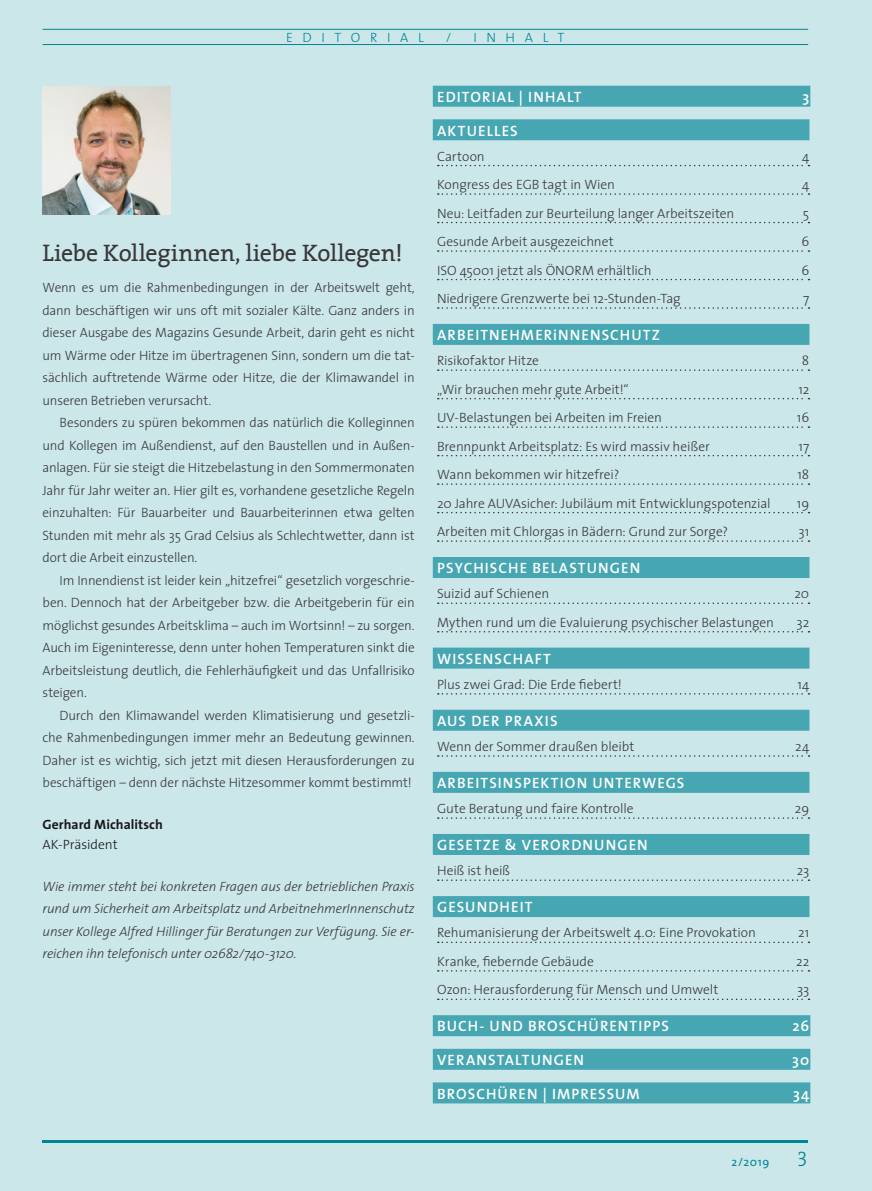
<style>
.page{position:relative;width:872px;height:1191px;background:#cce7ea}
.page>*{position:absolute;margin:0;border:0;box-sizing:border-box;transform-origin:0 0}
.t1{font:24px "The Serif";letter-spacing:-.02em;color:#38373a}
.t2{font:21px "The Serif Light Caps";color:#008795}
.t3{font:600 15px "The Sans";letter-spacing:.07em;color:#fff}
.t4{font:300 13.5px/22.5px "The Sans";letter-spacing:-.01em;color:#38373a;text-align:justify}
.t5{font:italic 300 13.5px/22.5px "The Sans";letter-spacing:-.01em;color:#38373a;text-align:justify}
.t6{font:700 13.5px "The Sans";letter-spacing:.005em;color:#1a171c}
.t7{font:300 13.5px "The Sans";letter-spacing:.715em;color:#008795}
.t8{font:300 13.5px "The Sans";letter-spacing:-.005em;color:#1a171c}
.t9{font:12px "The Sans";color:#008795}
</style>
<div class="page">
<hr style="left:43px;top:29px;width:765px;height:1px;background:#008795">
<hr style="left:43px;top:44px;width:765px;height:1px;background:#008795">
<img style="left:43px;top:86px;width:128px;height:128px">
<hr style="left:43px;top:1140px;width:765px;height:2px;background:#008795">
<div style="left:433px;top:86px;width:377px;height:21px;background:#46a7b2"></div>
<div style="left:433px;top:119px;width:376px;height:21px;background:#46a7b2"></div>
<svg style="left:438px;top:165px;width:371px;height:1px"></svg>
<svg style="left:438px;top:193px;width:371px;height:2px"></svg>
<svg style="left:438px;top:222px;width:371px;height:1px"></svg>
<svg style="left:438px;top:250px;width:371px;height:2px"></svg>
<svg style="left:438px;top:279px;width:371px;height:1px"></svg>
<svg style="left:438px;top:307px;width:371px;height:2px"></svg>
<div style="left:433px;top:324px;width:376px;height:21px;background:#46a7b2"></div>
<svg style="left:438px;top:369px;width:371px;height:2px"></svg>
<svg style="left:438px;top:398px;width:371px;height:1px"></svg>
<svg style="left:438px;top:426px;width:371px;height:2px"></svg>
<svg style="left:438px;top:455px;width:371px;height:1px"></svg>
<svg style="left:438px;top:483px;width:371px;height:2px"></svg>
<svg style="left:438px;top:512px;width:371px;height:1px"></svg>
<svg style="left:438px;top:540px;width:371px;height:2px"></svg>
<div style="left:433px;top:557px;width:376px;height:21px;background:#46a7b2"></div>
<svg style="left:438px;top:602px;width:371px;height:2px"></svg>
<svg style="left:438px;top:631px;width:371px;height:1px"></svg>
<div style="left:433px;top:647px;width:376px;height:21px;background:#46a7b2"></div>
<svg style="left:438px;top:693px;width:371px;height:1px"></svg>
<div style="left:433px;top:709px;width:376px;height:21px;background:#46a7b2"></div>
<svg style="left:438px;top:755px;width:371px;height:1px"></svg>
<div style="left:433px;top:772px;width:376px;height:21px;background:#46a7b2"></div>
<svg style="left:438px;top:817px;width:371px;height:2px"></svg>
<div style="left:433px;top:834px;width:376px;height:21px;background:#46a7b2"></div>
<svg style="left:438px;top:879px;width:371px;height:2px"></svg>
<div style="left:433px;top:896px;width:376px;height:21px;background:#46a7b2"></div>
<svg style="left:438px;top:941px;width:371px;height:2px"></svg>
<svg style="left:438px;top:970px;width:371px;height:1px"></svg>
<svg style="left:438px;top:998px;width:371px;height:2px"></svg>
<div style="left:433px;top:1015px;width:377px;height:21px;background:#46a7b2"></div>
<div style="left:433px;top:1048px;width:377px;height:21px;background:#46a7b2"></div>
<div style="left:433px;top:1082px;width:377px;height:21px;background:#46a7b2"></div>
<p class="t7" style="left:286px;top:26px;width:139px">EDITORIAL</p>
<p class="t7" style="left:446px;top:26px;width:7px">/</p>
<p class="t7" style="left:473px;top:26px;width:93px">INHALT</p>
<h1 class="t1" style="left:43px;top:233px;width:361px">Liebe Kolleginnen, liebe Kollegen!</h1>
<p class="t4" style="left:43px;top:276px;width:374px">Wenn es um die Rahmenbedingungen in der Arbeitswelt geht, dann beschäftigen wir uns oft mit sozialer Kälte. Ganz anders in dieser Ausgabe des Magazins Gesunde Arbeit, darin geht es nicht um Wärme oder Hitze im übertragenen Sinn, sondern um die tat&shy;sächlich auftretende Wärme oder Hitze, die der Klimawandel in unseren Betrieben verursacht.</p>
<p class="t4" style="left:43px;top:411px;width:374px;text-indent:17px">Besonders zu spüren bekommen das natürlich die Kolleginnen und Kollegen im Außendienst, auf den Baustellen und in Außen&shy;anlagen. Für sie steigt die Hitzebelastung in den Sommermonaten Jahr für Jahr weiter an. Hier gilt es, vorhandene gesetzliche Regeln einzuhalten: Für Bauarbeiter und Bauarbeiterinnen etwa gelten Stunden mit mehr als 35 Grad Celsius als Schlechtwetter, dann ist dort die Arbeit einzustellen.</p>
<p class="t4" style="left:43px;top:568px;width:374px;text-indent:17px">Im Innendienst ist leider kein „hitzefrei“ gesetzlich vorgeschrie&shy;ben. Dennoch hat der Arbeitgeber bzw. die Arbeitgeberin für ein möglichst gesundes Arbeitsklima – auch im Wortsinn! – zu sorgen.<br>Auch im Eigeninteresse, denn unter hohen Temperaturen sinkt die Arbeitsleistung deutlich, die Fehlerhäufigkeit und das Unfallrisiko steigen.</p>
<p class="t4" style="left:43px;top:703px;width:374px;text-indent:17px">Durch den Klimawandel werden Klimatisierung und gesetzli&shy;che Rahmenbedingungen immer mehr an Bedeutung gewinnen.<br>Daher ist es wichtig, sich jetzt mit diesen Herausforderungen zu beschäftigen – denn der nächste Hitzesommer kommt bestimmt!</p>
<p class="t6" style="left:43px;top:813px;width:122px">Gerhard Michalitsch</p>
<p class="t8" style="left:43px;top:833px;width:77px">AK-Präsident</p>
<p class="t5" style="left:43px;top:874px;width:374px">Wie immer steht bei konkreten Fragen aus der betrieblichen Praxis rund um Sicherheit am Arbeitsplatz und ArbeitnehmerInnenschutz unser Kollege Alfred Hillinger für Beratungen zur Verfügung. Sie er&shy;reichen ihn telefonisch unter 02682/740-3120.</p>
<p class="t3" style="left:437px;top:84px;width:146px">EDITORIAL | INHALT</p>
<p class="t3" style="left:802px;top:84px;width:8px">3</p>
<p class="t3" style="left:437px;top:118px;width:82px">AKTUELLES</p>
<p class="t4" style="left:437px;top:144px;width:49px">Cartoon</p>
<p class="t4" style="left:802px;top:144px;width:9px">4</p>
<p class="t4" style="left:437px;top:173px;width:179px">Kongress des EGB tagt in Wien</p>
<p class="t4" style="left:802px;top:173px;width:9px">4</p>
<p class="t4" style="left:437px;top:201px;width:299px">Neu: Leitfaden zur Beurteilung langer Arbeitszeiten</p>
<p class="t4" style="left:803px;top:201px;width:8px">5</p>
<p class="t4" style="left:437px;top:230px;width:178px">Gesunde Arbeit ausgezeichnet</p>
<p class="t4" style="left:801px;top:230px;width:9px">6</p>
<p class="t4" style="left:437px;top:258px;width:216px">ISO 45001 jetzt als ÖNORM erhältlich</p>
<p class="t4" style="left:801px;top:258px;width:9px">6</p>
<p class="t4" style="left:437px;top:287px;width:245px">Niedrigere Grenzwerte bei 12-Stunden-Tag</p>
<p class="t4" style="left:803px;top:287px;width:8px">7</p>
<p class="t3" style="left:437px;top:322px;width:224px">ARBEITNEHMERiNNENSCHUTZ</p>
<p class="t4" style="left:437px;top:349px;width:103px">Risikofaktor Hitze</p>
<p class="t4" style="left:802px;top:349px;width:9px">8</p>
<p class="t4" style="left:437px;top:377px;width:193px">„Wir brauchen mehr gute Arbeit!“</p>
<p class="t4" style="left:798px;top:377px;width:12px">12</p>
<p class="t4" style="left:437px;top:406px;width:226px">UV-Belastungen bei Arbeiten im Freien</p>
<p class="t4" style="left:797px;top:406px;width:14px">16</p>
<p class="t4" style="left:437px;top:434px;width:274px">Brennpunkt Arbeitsplatz: Es wird massiv heißer</p>
<p class="t4" style="left:798px;top:434px;width:12px">17</p>
<p class="t4" style="left:437px;top:463px;width:184px">Wann bekommen wir hitzefrei?</p>
<p class="t4" style="left:797px;top:463px;width:13px">18</p>
<p class="t4" style="left:437px;top:491px;width:335px">20 Jahre AUVAsicher: Jubiläum mit Entwicklungspotenzial</p>
<p class="t4" style="left:797px;top:491px;width:14px">19</p>
<p class="t4" style="left:437px;top:520px;width:292px">Arbeiten mit Chlorgas in Bädern: Grund zur Sorge?</p>
<p class="t4" style="left:798px;top:520px;width:12px">31</p>
<p class="t3" style="left:437px;top:555px;width:205px">PSYCHISCHE BELASTUNGEN</p>
<p class="t4" style="left:437px;top:582px;width:114px">Suizid auf Schienen</p>
<p class="t4" style="left:794px;top:582px;width:16px">20</p>
<p class="t4" style="left:437px;top:610px;width:338px">Mythen rund um die Evaluierung psychischer Belastungen</p>
<p class="t4" style="left:796px;top:610px;width:14px">32</p>
<p class="t3" style="left:437px;top:646px;width:115px">WISSENSCHAFT</p>
<p class="t4" style="left:437px;top:672px;width:186px">Plus zwei Grad: Die Erde fiebert!</p>
<p class="t4" style="left:797px;top:672px;width:13px">14</p>
<p class="t3" style="left:437px;top:708px;width:122px">AUS DER PRAXIS</p>
<p class="t4" style="left:437px;top:734px;width:199px">Wenn der Sommer draußen bleibt</p>
<p class="t4" style="left:795px;top:734px;width:16px">24</p>
<p class="t3" style="left:437px;top:770px;width:249px">ARBEITSINSPEKTION UNTERWEGS</p>
<p class="t4" style="left:437px;top:797px;width:198px">Gute Beratung und faire Kontrolle</p>
<p class="t4" style="left:795px;top:797px;width:16px">29</p>
<p class="t3" style="left:437px;top:832px;width:212px">GESETZE &amp; VERORDNUNGEN</p>
<p class="t4" style="left:437px;top:859px;width:75px">Heiß ist heiß</p>
<p class="t4" style="left:796px;top:859px;width:14px">23</p>
<p class="t3" style="left:437px;top:894px;width:97px">GESUNDHEIT</p>
<p class="t4" style="left:437px;top:921px;width:320px">Rehumanisierung der Arbeitswelt 4.0: Eine Provokation</p>
<p class="t4" style="left:798px;top:921px;width:13px">21</p>
<p class="t4" style="left:437px;top:949px;width:158px">Kranke, fiebernde Gebäude</p>
<p class="t4" style="left:796px;top:949px;width:15px">22</p>
<p class="t4" style="left:437px;top:978px;width:283px">Ozon: Herausforderung für Mensch und Umwelt</p>
<p class="t4" style="left:797px;top:978px;width:14px">33</p>
<p class="t3" style="left:437px;top:1013px;width:233px">BUCH- UND BROSCHÜRENTIPPS</p>
<p class="t3" style="left:792px;top:1013px;width:18px">26</p>
<p class="t3" style="left:437px;top:1047px;width:148px">VERANSTALTUNGEN</p>
<p class="t3" style="left:792px;top:1047px;width:18px">30</p>
<p class="t3" style="left:437px;top:1081px;width:204px">BROSCHÜREN | IMPRESSUM</p>
<p class="t3" style="left:793px;top:1081px;width:18px">34</p>
<p class="t9" style="left:731px;top:1151px;width:40px">2/2019</p>
<h2 class="t2" style="left:797px;top:1141px;width:12px">3</h2>
</div>
